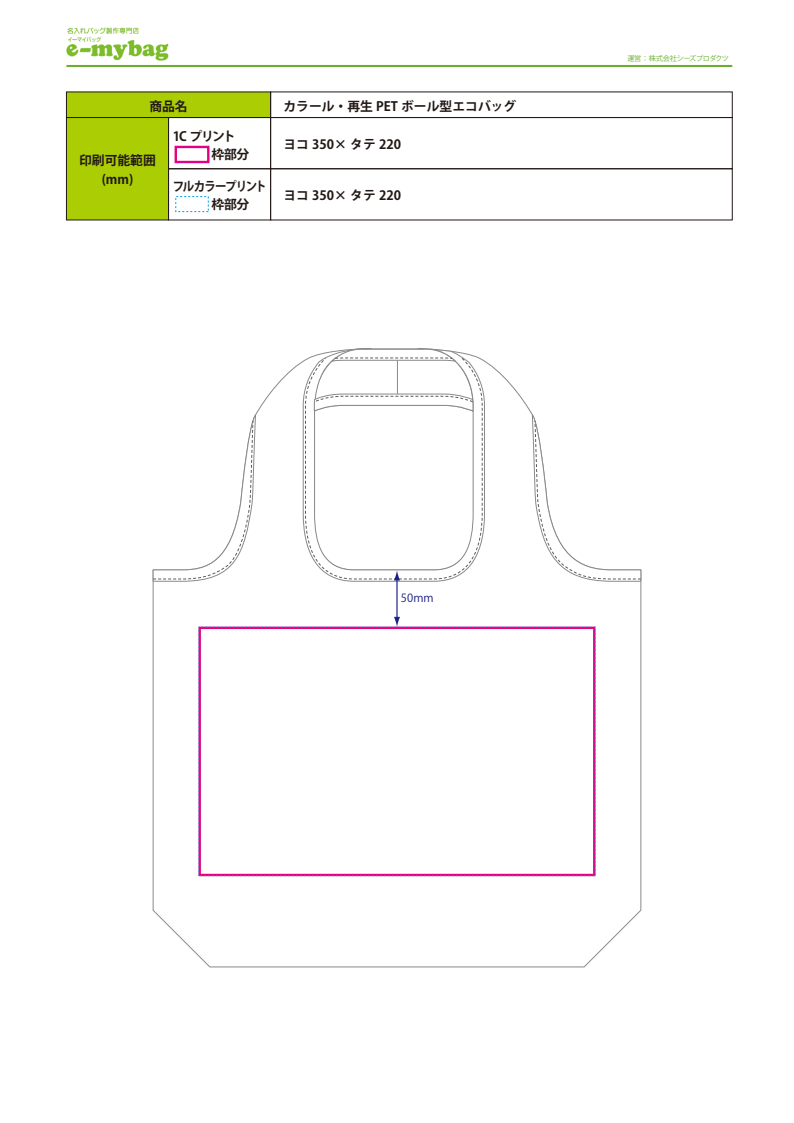
<style>
.page{position:relative;width:794px;height:1123px;background:#fff}
.page>*{position:absolute;margin:0;border:0;box-sizing:border-box;transform-origin:0 0}
.t1{font:700 12.8px/19.2px "Koz Go Pro";color:#221815;text-align:center}
.t2{font:700 12.8px/18.4px "Koz Go Pro";letter-spacing:-.085em;color:#221815;scale:.9 1}
.t3{font:700 12.8px/18.4px "Koz Go Pro";letter-spacing:-.075em;color:#221815}
.t4{font:11.2px "Koz Go Pro";color:#1d2088}
.t5{font:7.2px "Koz Go Pro";letter-spacing:-.045em;color:#67af28}
.s1{font-weight:800;font-size:19.2px;color:#e4007f}
.s2{font-weight:800;font-size:19.2px;color:#00a0e9}
</style>
<div class="page">
<svg style="left:152px;top:361px;width:489px;height:606px"></svg>
<svg style="left:303px;top:355px;width:182px;height:227px"></svg>
<svg style="left:531px;top:412px;width:110px;height:170px"></svg>
<svg style="left:152px;top:412px;width:104px;height:170px"></svg>
<svg style="left:305px;top:357px;width:178px;height:222px"></svg>
<svg style="left:314px;top:348px;width:159px;height:63px"></svg>
<svg style="left:198px;top:626px;width:397px;height:250px"></svg>
<hr style="left:396px;top:578px;width:1px;height:41px;background:#1d2088">
<svg style="left:394px;top:617px;width:6px;height:10px"></svg>
<svg style="left:394px;top:570px;width:6px;height:10px"></svg>
<div style="left:66px;top:91px;width:205px;height:27px;background:#abcd03"></div>
<div style="left:168px;top:117px;width:103px;height:52px;border:1px solid #221815"></div>
<div style="left:66px;top:117px;width:103px;height:103px;background:#abcd03;border:1px solid #221815"></div>
<div style="left:270px;top:117px;width:462px;height:52px;border:1px solid #221815"></div>
<div style="left:168px;top:168px;width:103px;height:52px;border:1px solid #221815"></div>
<div style="left:270px;top:168px;width:462px;height:52px;border:1px solid #221815"></div>
<div style="left:175px;top:146px;width:34px;height:17px;border:2px solid #e4007f"></div>
<img style="left:66px;top:27px;width:102px;height:34px">
<hr style="left:66px;top:65px;width:666px;height:2px;background:#67af28">
<p class="t1" style="left:149px;top:97px;width:40px">商品名</p>
<p class="t1" style="left:79px;top:151px;width:78px">印刷可能範囲(mm)</p>
<p class="t3" style="left:173px;top:128px;width:78px">1C プリント<span class="s1">　</span> 枠部分</p>
<p class="t2" style="left:173px;top:178px;width:106px">フルカラープリント<span class="s2">　</span> 枠部分</p>
<p class="t1" style="left:283px;top:97px;width:234px">カラール・再生 PET ボール型エコバッグ</p>
<p class="t1" style="left:283px;top:135px;width:119px">ヨコ 350× タテ 220</p>
<p class="t1" style="left:283px;top:186px;width:119px">ヨコ 350× タテ 220</p>
<p class="t5" style="left:627px;top:54px;width:103px">運営：株式会社シーズプロダクツ</p>
<p class="t4" style="left:401px;top:590px;width:34px">50mm</p>
</div>
